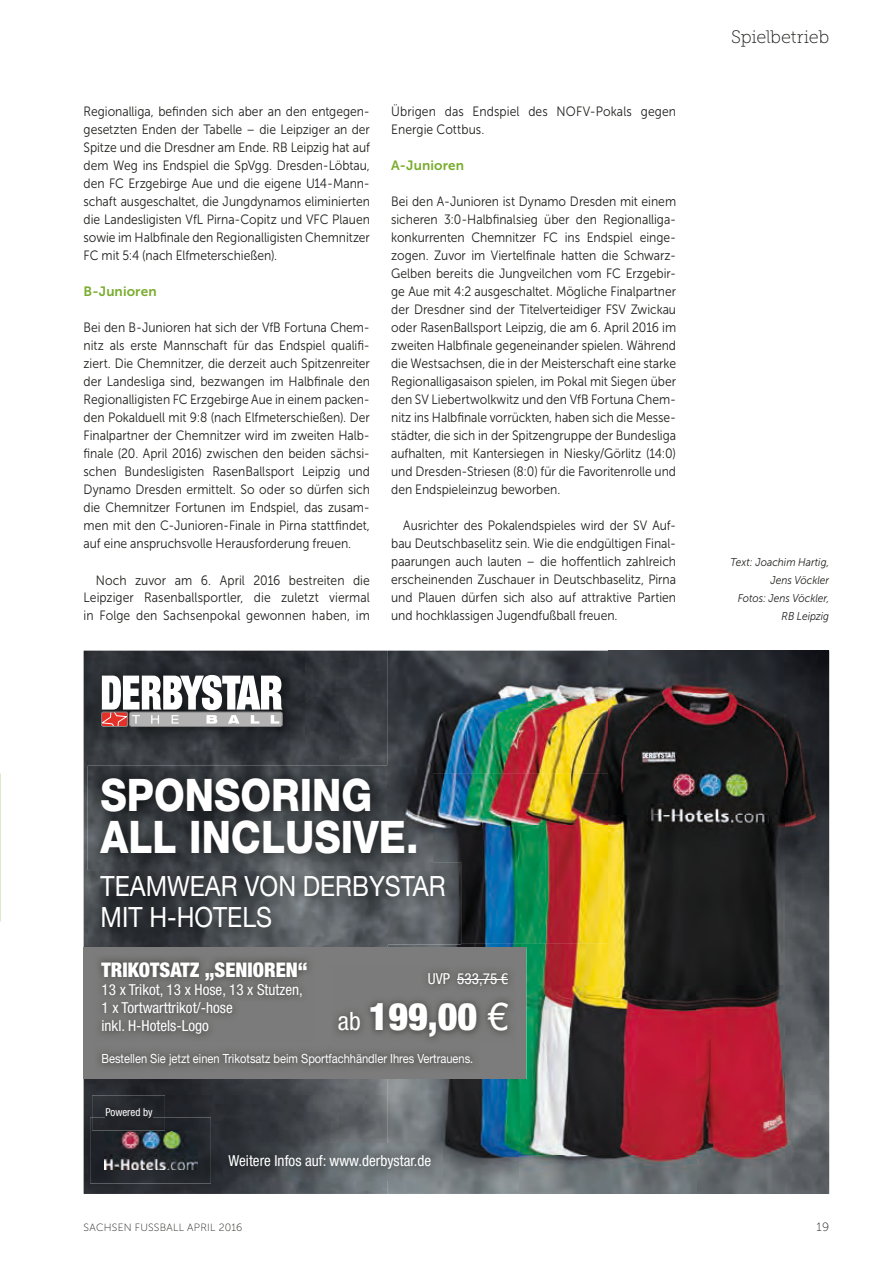
<style>
.page{position:relative;width:893px;height:1263px;background:#fff}
.page>*{position:absolute;margin:0;border:0;box-sizing:border-box;transform-origin:0 0}
.t1{font:800 45px/42px "Helvetica Neue LT Std";color:#fff;scale:.88 1}
.t2{font:900 condensed 37.95px "Helvetica Neue LT Std";color:#fff}
.t3{font:27.9px/32px "Helvetica Neue LT Pro";color:#fff;scale:.88 1}
.t4{font:900 condensed 20.25px "Helvetica Neue LT Std";color:#fff}
.t5{font:18px "Museo Slab 100";letter-spacing:-.01em;color:#1d1d1b}
.t6{font:condensed 15.15px/18.1px "Helvetica Neue LT Std";color:#fff}
.t7{font:13.5px/18px "Museo Sans 300";color:#1d1d1b;text-align:justify;scale:.9 1}
.t8{font:13.5px "Museo Sans 700";letter-spacing:.01em;color:#79ac2c}
.t9{font:12.6px "Helvetica Neue LT Pro";color:#fff;scale:.88 1}
.t10{font:12px "Museo Sans 100";color:#1d1d1b}
.t11{font:italic 11.25px/18px "Museo Sans 300";color:#1d1d1b;text-align:right;scale:.9 1}
.t12{font:condensed 10.95px "Helvetica Neue LT Std";color:#fff}
.t13{font:10.5px "Museo Sans 100";letter-spacing:.02em;color:#1d1d1b}
.s1{font-weight:400;font-size:25.35px}
.s2{font-family:"Helvetica Neue LT Pro";font-weight:400;font-stretch:normal}
</style>
<div class="page">
<img style="left:84px;top:651px;width:304px;height:543px">
<img style="left:388px;top:651px;width:220px;height:122px">
<img style="left:608px;top:651px;width:176px;height:335px">
<img style="left:784px;top:651px;width:45px;height:543px">
<img style="left:432px;top:773px;width:176px;height:170px">
<img style="left:388px;top:943px;width:220px;height:43px">
<img style="left:520px;top:986px;width:265px;height:208px">
<img style="left:388px;top:1079px;width:132px;height:115px">
<img style="left:84px;top:658px;width:220px;height:91px">
<div style="left:129px;top:712px;width:154px;height:15px;border:1px solid #878787;border-radius:2px"></div>
<div style="left:101px;top:712px;width:27px;height:15px;border:1px solid #878787;border-radius:2px"></div>
<svg style="left:102px;top:675px;width:180px;height:51px"></svg>
<img style="left:88px;top:766px;width:300px;height:179px">
<img style="left:388px;top:766px;width:44px;height:96px">
<img style="left:388px;top:862px;width:73px;height:83px">
<img style="left:89px;top:862px;width:343px;height:8px">
<svg style="left:84px;top:947px;width:442px;height:132px;background:#737372"></svg>
<img style="left:218px;top:1144px;width:224px;height:36px">
<img style="left:92px;top:1095px;width:73px;height:22px">
<img style="left:106px;top:1108px;width:46px;height:9px">
<img style="left:90px;top:1117px;width:121px;height:66px">
<img style="left:104px;top:1131px;width:94px;height:38px">
<hr style="left:457px;top:979px;width:51px;height:1px;background:#fff">
<p class="t7" style="left:84px;top:103px;width:320px">Regionalliga, befinden sich aber an den entgegen&shy;gesetzten Enden der Tabelle – die Leipziger an der Spitze und die Dresdner am Ende. RB Leipzig hat auf dem Weg ins Endspiel die SpVgg. Dresden-Löbtau, den FC Erzgebirge Aue und die eigene U14-Mann&shy;schaft ausgeschaltet, die Jungdynamos eliminierten die Landesligisten VfL Pirna-Copitz und VFC Plauen sowie im Halbfinale den Regionalligisten Chemnitzer FC mit 5:4 (nach Elfmeterschießen).</p>
<p class="t8" style="left:84px;top:284px;width:74px">B-Junioren</p>
<p class="t7" style="left:84px;top:319px;width:320px">Bei den B-Junioren hat sich der VfB Fortuna Chem&shy;nitz als erste Mannschaft für das Endspiel qualifi&shy;ziert. Die Chemnitzer, die derzeit auch Spitzenreiter der Landesliga sind, bezwangen im Halbfinale den Regionalligisten FC Erzgebirge Aue in einem packen&shy;den Pokalduell mit 9:8 (nach Elfmeterschießen). Der Finalpartner der Chemnitzer wird im zweiten Halb&shy;finale (20. April 2016) zwischen den beiden sächsi&shy;schen Bundesligisten RasenBallsport Leipzig und Dynamo Dresden ermittelt. So oder so dürfen sich die Chemnitzer Fortunen im Endspiel, das zusam&shy;men mit den C-Junioren-Finale in Pirna stattfindet, auf eine anspruchsvolle Herausforderung freuen.</p>
<p class="t7" style="left:84px;top:571px;width:320px;text-indent:12px">Noch zuvor am 6. April 2016 bestreiten die Leipziger Rasenballsportler, die zuletzt viermal in Folge den Sachsenpokal gewonnen haben, im</p>
<p class="t7" style="left:391px;top:103px;width:318px">Übrigen das Endspiel des NOFV-Pokals gegen<br>Energie Cottbus.</p>
<p class="t8" style="left:391px;top:158px;width:74px">A-Junioren</p>
<p class="t7" style="left:391px;top:193px;width:318px">Bei den A-Junioren ist Dynamo Dresden mit einem sicheren 3:0-Halbfinalsieg über den Regionalliga&shy;konkurrenten Chemnitzer FC ins Endspiel einge&shy;zogen. Zuvor im Viertelfinale hatten die Schwarz-Gelben bereits die Jungveilchen vom FC Erzgebir&shy;ge Aue mit 4:2 ausgeschaltet. Mögliche Finalpartner der Dresdner sind der Titelverteidiger FSV Zwickau oder RasenBallsport Leipzig, die am 6. April 2016 im zweiten Halbfinale gegeneinander spielen. Während die Westsachsen, die in der Meisterschaft eine starke Regionalligasaison spielen, im Pokal mit Siegen über den SV Liebertwolkwitz und den VfB Fortuna Chem&shy;nitz ins Halbfinale vorrückten, haben sich die Messe&shy;städter, die sich in der Spitzengruppe der Bundesliga aufhalten, mit Kantersiegen in Niesky/Görlitz (14:0) und Dresden-Striesen (8:0) für die Favoritenrolle und den Endspieleinzug beworben.</p>
<p class="t7" style="left:391px;top:517px;width:318px;text-indent:12px">Ausrichter des Pokalendspieles wird der SV Auf&shy;bau Deutschbaselitz sein. Wie die endgültigen Final&shy;paarungen auch lauten – die hoffentlich zahlreich erscheinenden Zuschauer in Deutschbaselitz, Pirna und Plauen dürfen sich also auf attraktive Partien und hochklassigen Jugendfußball freuen.</p>
<h3 class="t5" style="left:731px;top:27px;width:100px">Spielbetrieb</h3>
<p class="t11" style="left:731px;top:554px;width:111px">Text: Joachim Hartig,<br>Jens Vöckler<br>Fotos: Jens Vöckler,<br>RB Leipzig</p>
<h1 class="t1" style="left:101px;top:774px;width:363px">SPONSORING<br>ALL INCLUSIVE.</h1>
<h3 class="t3" style="left:101px;top:869px;width:393px">TEAMWEAR VON DERBYSTAR<br>MIT H-HOTELS</h3>
<h3 class="t4" style="left:101px;top:957px;width:207px">TRIKOTSATZ „SENIOREN“</h3>
<p class="t6" style="left:101px;top:980px;width:203px">13 x Trikot, 13 x Hose, 13 x Stutzen,<br>1 x Tortwarttrikot/-hose<br>inkl. H-Hotels-Logo</p>
<p class="t6" style="left:428px;top:969px;width:82px">UVP 533,75 €</p>
<h2 class="t2" style="left:338px;top:993px;width:172px"><span class="s1">ab</span> 199,00 <span class="s2">€</span></h2>
<p class="t9" style="left:101px;top:1051px;width:424px">Bestellen Sie jetzt einen Trikotsatz beim Sportfachhändler Ihres Vertrauens.</p>
<p class="t12" style="left:105px;top:1105px;width:49px">Powered by</p>
<p class="t6" style="left:228px;top:1152px;width:204px">Weitere Infos auf: www.derbystar.de</p>
<p class="t13" style="left:84px;top:1221px;width:160px">SACHSEN FUSSBALL APRIL 2016</p>
<p class="t10" style="left:817px;top:1221px;width:14px">19</p>
</div>
